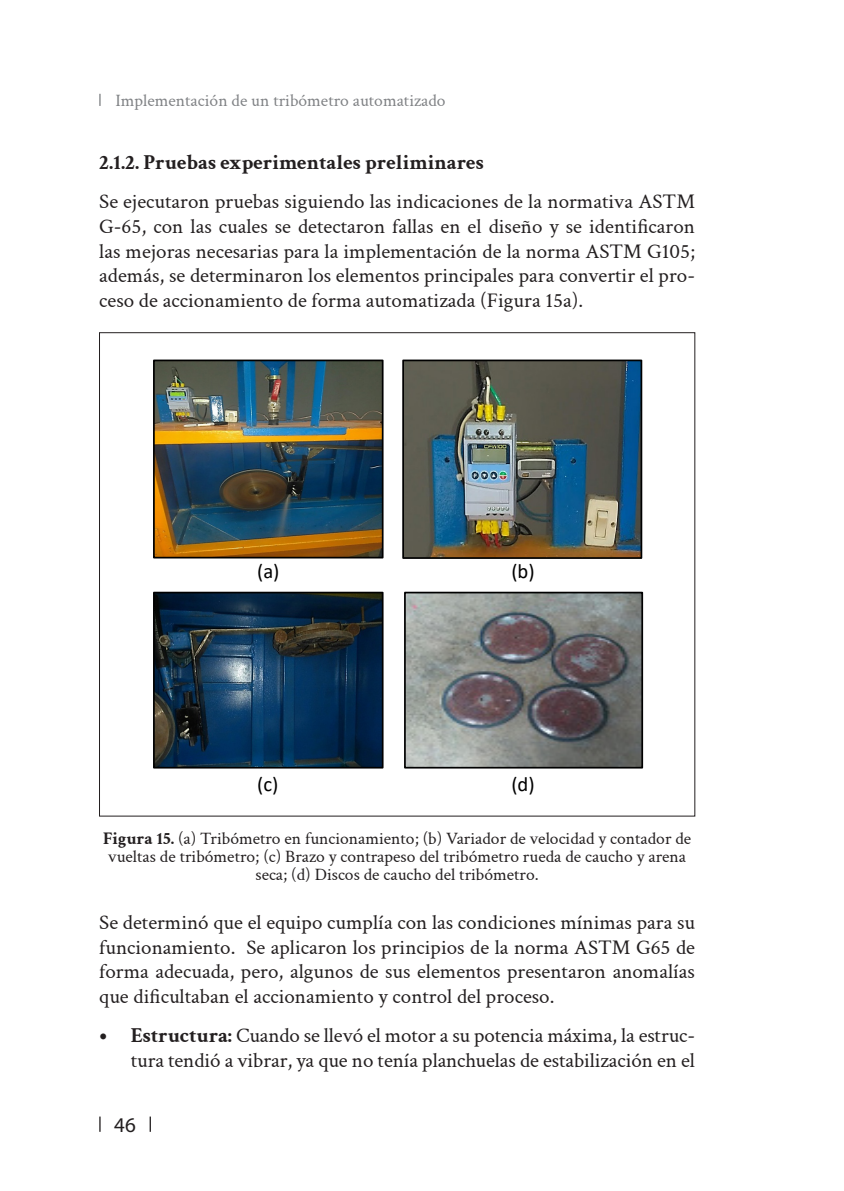
<style>
.page{position:relative;width:844px;height:1191px;background:#fff}
.page>*{position:absolute;margin:0;border:0;box-sizing:border-box;transform-origin:0 0}
.Contenido{font:21px/24.7px "Crimson Text";letter-spacing:-.005em;color:#231f20;text-align:justify}
.Subt{font:700 21px "Crimson Text";color:#231f20}
.t1{font:21px "Myriad Pro";color:#231f20}
.t2{font:20.65px "Calibri";color:#000}
.Contenido-2{font:17.5px/17.7px "Crimson Text";color:#231f20;text-align:center}
.t3{font:17.5px "Crimson Text";color:#808285}
.s1{font-weight:700}
</style>
<div class="page">
<svg style="left:99px;top:1116px;width:2px;height:15px"></svg>
<svg style="left:149px;top:1116px;width:2px;height:15px"></svg>
<svg style="left:99px;top:94px;width:2px;height:12px"></svg>
<img style="left:156px;top:362px;width:224px;height:193px">
<div style="left:153px;top:359px;width:230px;height:199px;border:2px solid #000"></div>
<img style="left:405px;top:362px;width:234px;height:194px">
<div style="left:402px;top:359px;width:240px;height:200px;border:2px solid #000"></div>
<img style="left:156px;top:595px;width:224px;height:170px">
<div style="left:153px;top:592px;width:230px;height:176px;border:2px solid #000"></div>
<img style="left:407px;top:595px;width:233px;height:170px">
<div style="left:404px;top:592px;width:239px;height:176px;border:2px solid #000"></div>
<p class="t3" style="left:115px;top:88px;width:331px">Implementación de un tribómetro automatizado</p>
<p class="Subt" style="left:99px;top:146px;width:386px">2.1.2. Pruebas experimentales preliminares</p>
<p class="Contenido" style="left:99px;top:188px;width:597px">Se ejecutaron pruebas siguiendo las indicaciones de la normativa ASTM G-65, con las cuales se detectaron fallas en el diseño y se identificaron las mejoras necesarias para la implementación de la norma ASTM G105; además, se determinaron los elementos principales para convertir el pro&shy;ceso de accionamiento de forma automatizada (Figura 15a).</p>
<p class="t2" style="left:257px;top:556px;width:24px">(a)</p>
<p class="t2" style="left:511px;top:556px;width:25px">(b)</p>
<p class="t2" style="left:257px;top:769px;width:23px">(c)</p>
<p class="t2" style="left:511px;top:769px;width:25px">(d)</p>
<p class="Contenido-2" style="left:103px;top:829px;width:589px"><span class="s1">Figura 15.</span> (a) Tribómetro en funcionamiento; (b) Variador de velocidad y contador de vueltas de tribómetro; (c) Brazo y contrapeso del tribómetro rueda de caucho y arena seca; (d) Discos de caucho del tribómetro.</p>
<p class="Contenido" style="left:99px;top:909px;width:597px">Se determinó que el equipo cumplía con las condiciones mínimas para su funcionamiento. Se aplicaron los principios de la norma ASTM G65 de forma adecuada, pero, algunos de sus elementos presentaron anomalías que dificultaban el accionamiento y control del proceso.</p>
<p class="Contenido" style="left:99px;top:1022px;width:597px;text-align:right"><span class="s1">• Estructura:</span> Cuando se llevó el motor a su potencia máxima, la estruc&shy;tura tendió a vibrar, ya que no tenía planchuelas de estabilización en el</p>
<p class="t1" style="left:114px;top:1111px;width:23px">46</p>
</div>
